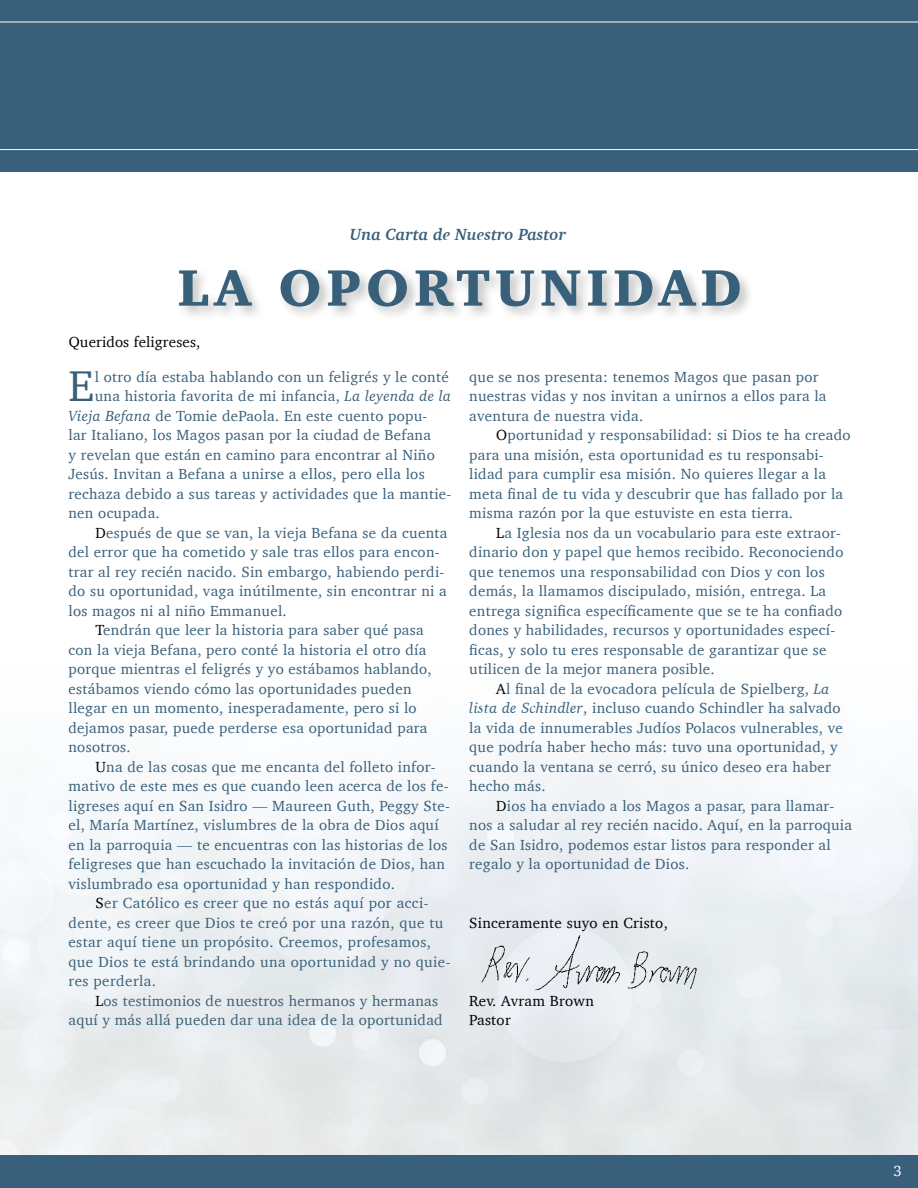
<style>
.page{position:relative;width:918px;height:1188px;background:#fff}
.page>*{position:absolute;margin:0;border:0;box-sizing:border-box;transform-origin:0 0}
.t1{font:900 52.5px "Charter";letter-spacing:.1em;color:#39607a}
.t2{font:44.1px "Charter";color:#39607a}
.t3{font:italic 700 16.5px "Charter";color:#39607a}
.t4{font:15px/19.5px "Charter";letter-spacing:.02em;color:#39607a}
.t5{font:15px/19.5px "Charter";letter-spacing:.02em;color:#000}
.t6{font:15px "Charter";color:#fff}
.s1{font-style:italic}
.s2{color:#000}
</style>
<div class="page">
<div style="left:0;top:1154px;width:918px;height:34px;background:#39607a"></div>
<div style="left:0;top:0;width:918px;height:172px;background:#39607a"></div>
<hr style="left:0;top:22px;width:918px;height:1px;background:#fff">
<hr style="left:0;top:149px;width:918px;height:1px;background:#fff">
<img style="left:469px;top:926px;width:238px;height:86px">
<div style="left:176px;top:266px;width:579px;height:55px;background:#000;opacity:.24"></div>
<p class="t3" style="left:350px;top:220px;width:218px">Una Carta de Nuestro Pastor</p>
<h1 class="t1" style="left:178px;top:255px;width:566px">LA OPORTUNIDAD</h1>
<p class="t5" style="left:69px;top:332px;width:133px">Queridos feligreses,</p>
<h2 class="t2" style="left:69px;top:348px;width:27px">E</h2>
<p class="t4" style="left:95px;top:367px;width:356px">l otro día estaba hablando con un feligrés y le conté</p>
<p class="t4" style="left:95px;top:386px;width:358px">una historia favorita de mi infancia, <span class="s1">La leyenda de la</span></p>
<p class="t4" style="left:69px;top:406px;width:360px"><span class="s1">Vieja Befana</span> de Tomie dePaola. En este cuento popu-</p>
<p class="t4" style="left:69px;top:425px;width:364px">lar Italiano, los Magos pasan por la ciudad de Befana</p>
<p class="t4" style="left:69px;top:445px;width:368px">y revelan que están en camino para encontrar al Niño</p>
<p class="t4" style="left:69px;top:464px;width:358px">Jesús. Invitan a Befana a unirse a ellos, pero ella los</p>
<p class="t4" style="left:69px;top:484px;width:384px">rechaza debido a sus tareas y actividades que la mantie-</p>
<p class="t4" style="left:69px;top:503px;width:93px">nen ocupada.</p>
<p class="t4" style="left:96px;top:523px;width:353px"><span class="s2">D</span>espués de que se van, la vieja Befana se da cuenta</p>
<p class="t4" style="left:69px;top:542px;width:373px">del error que ha cometido y sale tras ellos para encon-</p>
<p class="t4" style="left:69px;top:562px;width:377px">trar al rey recién nacido. Sin embargo, habiendo perdi-</p>
<p class="t4" style="left:69px;top:581px;width:380px">do su oportunidad, vaga inútilmente, sin encontrar ni a</p>
<p class="t4" style="left:69px;top:601px;width:220px">los magos ni al niño Emmanuel.</p>
<p class="t4" style="left:96px;top:620px;width:330px"><span class="s2">T</span>endrán que leer la historia para saber qué pasa</p>
<p class="t4" style="left:69px;top:640px;width:359px">con la vieja Befana, pero conté la historia el otro día</p>
<p class="t4" style="left:69px;top:659px;width:365px">porque mientras el feligrés y yo estábamos hablando,</p>
<p class="t4" style="left:69px;top:679px;width:345px">estábamos viendo cómo las oportunidades pueden</p>
<p class="t4" style="left:69px;top:698px;width:350px">llegar en un momento, inesperadamente, pero si lo</p>
<p class="t4" style="left:69px;top:718px;width:361px">dejamos pasar, puede perderse esa oportunidad para</p>
<p class="t4" style="left:69px;top:737px;width:64px">nosotros.</p>
<p class="t4" style="left:96px;top:757px;width:342px"><span class="s2">U</span>na de las cosas que me encanta del folleto infor-</p>
<p class="t4" style="left:69px;top:776px;width:382px">mativo de este mes es que cuando leen acerca de los fe-</p>
<p class="t4" style="left:69px;top:796px;width:383px">ligreses aquí en San Isidro — Maureen Guth, Peggy Ste-</p>
<p class="t4" style="left:69px;top:815px;width:372px">el, María Martínez, vislumbres de la obra de Dios aquí</p>
<p class="t4" style="left:69px;top:835px;width:380px">en la parroquia — te encuentras con las historias de los</p>
<p class="t4" style="left:69px;top:854px;width:378px">feligreses que han escuchado la invitación de Dios, han</p>
<p class="t4" style="left:69px;top:874px;width:328px">vislumbrado esa oportunidad y han respondido.</p>
<p class="t4" style="left:96px;top:893px;width:335px"><span class="s2">S</span>er Católico es creer que no estás aquí por acci-</p>
<p class="t4" style="left:69px;top:913px;width:376px">dente, es creer que Dios te creó por una razón, que tu</p>
<p class="t4" style="left:69px;top:932px;width:364px">estar aquí tiene un propósito. Creemos, profesamos,</p>
<p class="t4" style="left:69px;top:952px;width:384px">que Dios te está brindando una oportunidad y no quie-</p>
<p class="t4" style="left:69px;top:971px;width:89px">res perderla.</p>
<p class="t4" style="left:96px;top:991px;width:344px"><span class="s2">L</span>os testimonios de nuestros hermanos y hermanas</p>
<p class="t4" style="left:69px;top:1010px;width:376px">aquí y más allá pueden dar una idea de la oportunidad</p>
<p class="t4" style="left:469px;top:367px;width:359px">que se nos presenta: tenemos Magos que pasan por nuestras vidas y nos invitan a unirnos a ellos para la aventura de nuestra vida.</p>
<p class="t4" style="left:469px;top:425px;width:383px;text-indent:27px"><span class="s2">O</span>portunidad y responsabilidad: si Dios te ha creado para una misión, esta oportunidad es tu responsabi&shy;lidad para cumplir esa misión. No quieres llegar a la meta final de tu vida y descubrir que has fallado por la misma razón por la que estuviste en esta tierra.</p>
<p class="t4" style="left:469px;top:523px;width:376px;text-indent:27px"><span class="s2">L</span>a Iglesia nos da un vocabulario para este extraor&shy;dinario don y papel que hemos recibido. Reconociendo que tenemos una responsabilidad con Dios y con los demás, la llamamos discipulado, misión, entrega. La entrega significa específicamente que se te ha confiado dones y habilidades, recursos y oportunidades especí&shy;ficas, y solo tu eres responsable de garantizar que se utilicen de la mejor manera posible.</p>
<p class="t4" style="left:469px;top:679px;width:375px;text-indent:27px"><span class="s2">A</span>l final de la evocadora película de Spielberg, <span class="s1">La lista de Schindler</span>, incluso cuando Schindler ha salvado la vida de innumerables Judíos Polacos vulnerables, ve que podría haber hecho más: tuvo una oportunidad, y cuando la ventana se cerró, su único deseo era haber hecho más.</p>
<p class="t4" style="left:469px;top:796px;width:384px;text-indent:27px"><span class="s2">D</span>ios ha enviado a los Magos a pasar, para llamar&shy;nos a saludar al rey recién nacido. Aquí, en la parroquia de San Isidro, podemos estar listos para responder al regalo y la oportunidad de Dios.</p>
<p class="t5" style="left:469px;top:913px;width:200px">Sinceramente suyo en Cristo,</p>
<p class="t5" style="left:469px;top:991px;width:126px">Rev. Avram Brown<br>Pastor</p>
<p class="t6" style="left:894px;top:1158px;width:10px">3</p>
</div>
